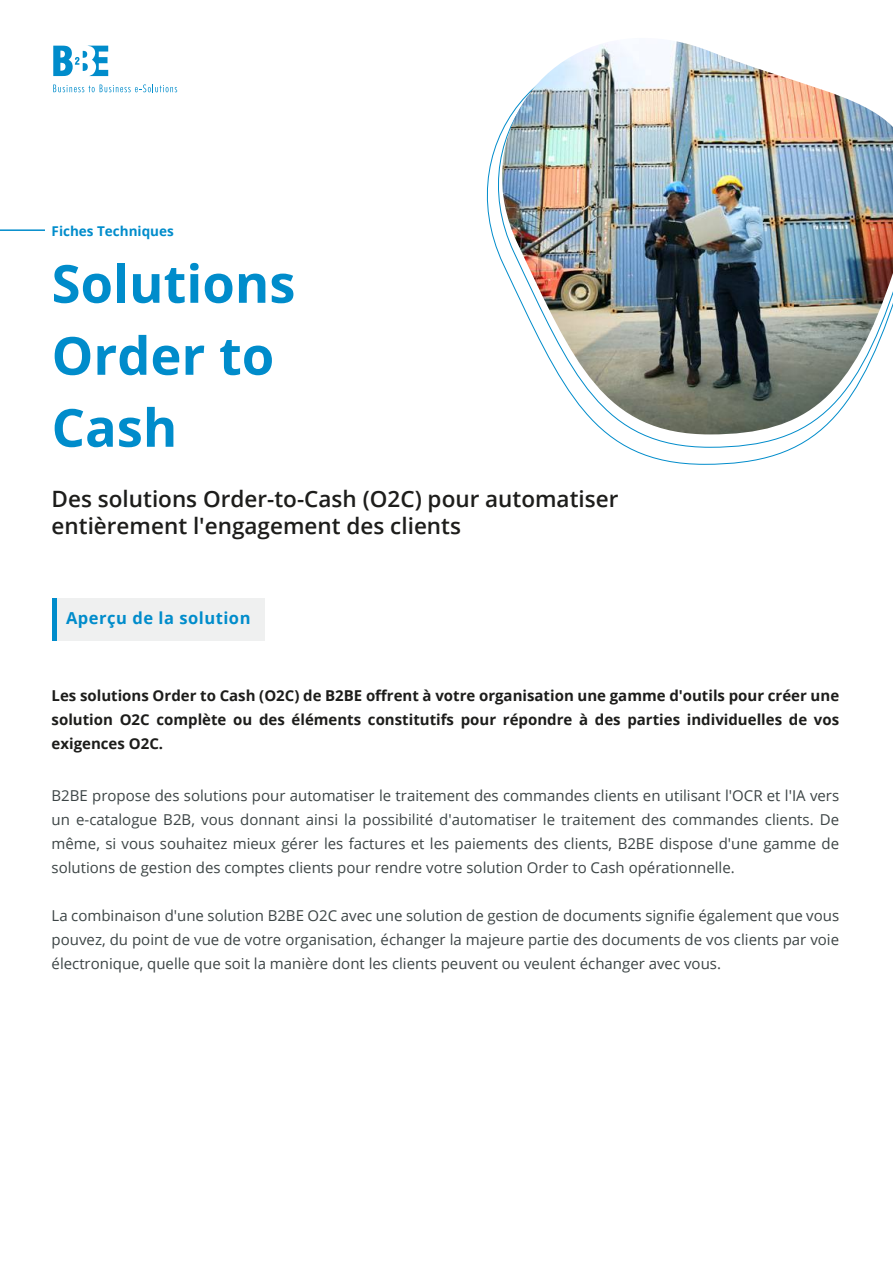
<style>
.page{position:relative;width:893px;height:1263px;background:#fff}
.page>*{position:absolute;margin:0;border:0;box-sizing:border-box;transform-origin:0 0}
.t1{font:700 52.5px/72px "Open Sans";color:#008ccb}
.t2{font:600 22.5px/27px "Open Sans";color:#1d1d1b}
.t3{font:700 16.5px "Open Sans";letter-spacing:.03em;color:#008ccb}
.t4{font:15px/24px "Open Sans";color:#3c4445;text-align:justify}
.t5{font:700 15px/24px "Open Sans";color:#1d1d1b;text-align:justify}
.t6{font:700 13.5px "Open Sans";color:#008ccb}
</style>
<div class="page">
<img style="left:486px;top:41px;width:407px;height:393px">
<svg style="left:53px;top:45px;width:55px;height:31px"></svg>
<svg style="left:53px;top:84px;width:124px;height:8px"></svg>
<hr style="left:0;top:229px;width:45px;height:2px;background:#008ccb">
<div style="left:52px;top:598px;width:213px;height:42px;background:#eff0f0"></div>
<div style="left:52px;top:598px;width:5px;height:42px;background:#008ccb"></div>
<p class="t6" style="left:52px;top:222px;width:124px">Fiches Techniques</p>
<h1 class="t1" style="left:52px;top:246px;width:245px">Solutions<br>Order to<br>Cash</h1>
<h2 class="t2" style="left:52px;top:485px;width:568px">Des solutions Order-to-Cash (O2C) pour automatiser entièrement l'engagement des clients</h2>
<p class="t3" style="left:66px;top:607px;width:186px">Aperçu de la solution</p>
<p class="t5" style="left:52px;top:683px;width:789px">Les solutions Order to Cash (O2C) de B2BE offrent à votre organisation une gamme d'outils pour créer une solution O2C complète ou des éléments constitutifs pour répondre à des parties individuelles de vos exigences O2C.</p>
<p class="t4" style="left:52px;top:783px;width:789px">B2BE propose des solutions pour automatiser le traitement des commandes clients en utilisant l'OCR et l'IA vers un e-catalogue B2B, vous donnant ainsi la possibilité d'automatiser le traitement des commandes clients. De même, si vous souhaitez mieux gérer les factures et les paiements des clients, B2BE dispose d'une gamme de solutions de gestion des comptes clients pour rendre votre solution Order to Cash opérationnelle.</p>
<p class="t4" style="left:52px;top:903px;width:789px">La combinaison d'une solution B2BE O2C avec une solution de gestion de documents signifie également que vous pouvez, du point de vue de votre organisation, échanger la majeure partie des documents de vos clients par voie électronique, quelle que soit la manière dont les clients peuvent ou veulent échanger avec vous.</p>
</div>
